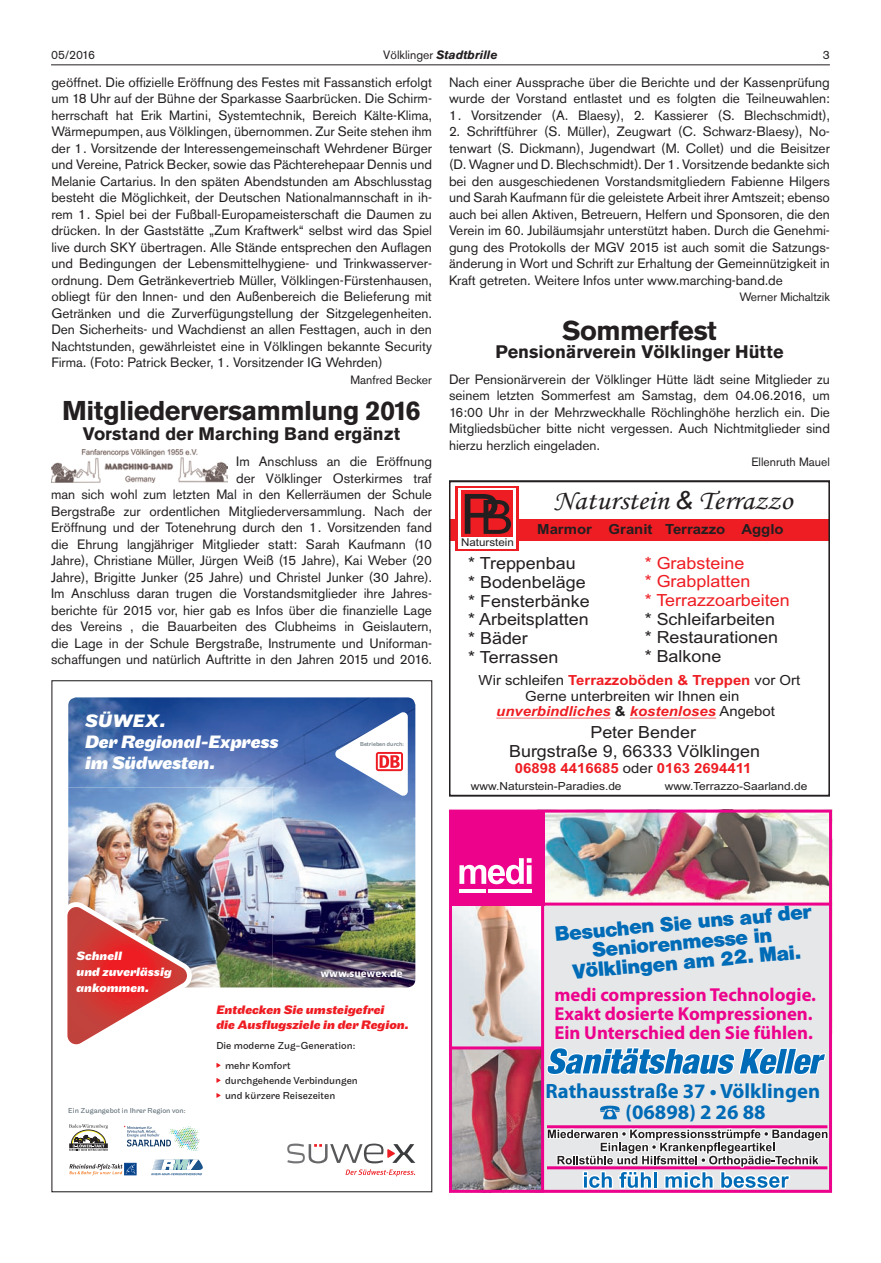
<style>
.page{position:relative;width:881px;height:1263px;background:#fff}
.page>*{position:absolute;margin:0;border:0;box-sizing:border-box;transform-origin:0 0}
.t1{font:55.65px "Arial";color:#231f20;scale:1.07 1}
.t2{font:47.25px "Arial";color:#231f20;scale:1.07 1}
.t3{font:italic 27.75px "Monotype Corsiva";color:#231f20;scale:1.07 1}
.t4{font:700 27px "Akzidenz Grotesk BQ";letter-spacing:-.02em;color:#231f20}
.t5{font:700 20.7px/21.8px "Myriad Pro";color:#006bb6}
.t6{font:700 20.25px/19.5px "Helvetica BQ";color:#006bb6;text-align:center}
.t7{font:700 18.75px/18.8px "Myriad Pro";color:#ed028c}
.t8{font:italic 700 18.75px/20.9px "Maple";letter-spacing:-.01em;color:#fff}
.t9{font:700 18px "Akzidenz Grotesk BQ";color:#231f20}
.t10{font:16.65px/18.6px "Arial";color:#231f20;scale:1.07 1}
.t11{font:16.65px/18.6px "Arial";color:#ee1d23;scale:1.07 1}
.t12{font:700 13.95px "Arial";color:#ee1d23;scale:1.07 1}
.t13{font:italic 700 13.95px "Arial";color:#ee1d23;scale:1.07 1}
.t14{font:13.95px "Arial";color:#231f20;scale:1.07 1}
.t15{font:700 13.95px "Arial";color:#231f20;scale:1.07 1}
.t16{font:13.5px/16.5px "Akzidenz Grotesk BQ";color:#231f20;text-align:justify}
.t17{font:italic 700 12.75px/15px "Maple";color:#ee1d23}
.t18{font:italic 700 12.6px/16.4px "Maple";color:#fff}
.t19{font:12px "Akzidenz Grotesk BQ";color:#231f20}
.t20{font:italic 700 12px "Akzidenz Grotesk BQ";color:#231f20}
.t21{font:11.1px "Arial";color:#231f20;scale:1.07 1}
.t22{font:10.8px "Arial";color:#231f20;scale:1.07 1}
.t23{font:10.5px/19.5px "Maple";color:#231f20}
.t24{font:700 9.75px "Bernina Sans";letter-spacing:-.005em;color:#fff}
.t25{font:7.5px "Maple";color:#627179}
.t26{font:6px "Maple";color:#627179}
.s1{font-weight:400;font-style:normal}
.s2{font-family:"Arial";font-size:25.05px}
.s3{font-weight:400;color:#231f20}
.s4{font-style:normal;color:#231f20}
.s5{font-weight:400;font-style:normal;color:#231f20}
</style>
<div class="page">
<hr style="left:51px;top:64px;width:778px;height:1px;background:#231f20">
<img style="left:51px;top:450px;width:177px;height:33px">
<div style="left:449px;top:519px;width:380px;height:21px;background:#ee1d23"></div>
<div style="left:455px;top:486px;width:64px;height:65px;background:#ee1d23"></div>
<div style="left:458px;top:488px;width:58px;height:61px;background:#fff"></div>
<div style="left:461px;top:491px;width:52px;height:46px;background:#ee1d23"></div>
<hr style="left:629px;top:718px;width:86px;height:1px;background:#ee1d23">
<hr style="left:496px;top:718px;width:114px;height:1px;background:#ee1d23">
<div style="left:449px;top:481px;width:380px;height:315px;border:2px solid #231f20"></div>
<img style="left:449px;top:809px;width:382px;height:384px">
<div style="left:449px;top:809px;width:95px;height:96px;background:#ed028c"></div>
<svg style="left:459px;top:858px;width:72px;height:26px"></svg>
<hr style="left:459px;top:889px;width:26px;height:4px;background:#fff">
<hr style="left:488px;top:889px;width:43px;height:4px;background:#fff">
<svg style="left:545px;top:1106px;width:284px;height:85px;background:#cabdce"></svg>
<img style="left:68px;top:697px;width:347px;height:290px">
<svg style="left:334px;top:711px;width:73px;height:86px"></svg>
<svg style="left:287px;top:1143px;width:128px;height:20px"></svg>
<svg style="left:345px;top:1169px;width:70px;height:7px"></svg>
<img style="left:68px;top:787px;width:205px;height:200px">
<svg style="left:124px;top:1126px;width:76px;height:25px"></svg>
<div style="left:125px;top:1163px;width:11px;height:12px;border:1px solid #05428c"></div>
<svg style="left:69px;top:1164px;width:66px;height:11px"></svg>
<svg style="left:151px;top:1159px;width:52px;height:16px"></svg>
<svg style="left:69px;top:1124px;width:39px;height:27px"></svg>
<svg style="left:216px;top:1063px;width:4px;height:5px"></svg>
<svg style="left:216px;top:1078px;width:4px;height:5px"></svg>
<svg style="left:216px;top:1093px;width:4px;height:5px"></svg>
<svg style="left:67px;top:897px;width:127px;height:148px"></svg>
<p class="t19" style="left:51px;top:48px;width:45px">05/2016</p>
<p class="t20" style="left:383px;top:48px;width:116px"><span class="s1">Völklinger</span> Stadtbrille</p>
<p class="t19" style="left:822px;top:48px;width:8px">3</p>
<p class="t16" style="left:51px;top:74px;width:382px">geöffnet. Die offizielle Eröffnung des Festes mit Fassanstich erfolgt um 18 Uhr auf der Bühne der Sparkasse Saarbrücken. Die Schirm&shy;herrschaft hat Erik Martini, Systemtechnik, Bereich Kälte-Klima, Wärmepumpen, aus Völklingen, übernommen. Zur Seite stehen ihm der 1. Vorsitzende der Interessengemeinschaft Wehrdener Bürger und Vereine, Patrick Becker, sowie das Pächterehepaar Dennis und Melanie Cartarius. In den späten Abendstunden am Abschlusstag besteht die Möglichkeit, der Deutschen Nationalmannschaft in ih&shy;rem 1. Spiel bei der Fußball-Europameisterschaft die Daumen zu drücken. In der Gaststätte „Zum Kraftwerk“ selbst wird das Spiel live durch SKY übertragen. Alle Stände entsprechen den Auflagen und Bedingungen der Lebensmittelhygiene- und Trinkwasserver&shy;ordnung. Dem Getränkevertrieb Müller, Völklingen-Fürstenhausen, obliegt für den Innen- und den Außenbereich die Belieferung mit Getränken und die Zurverfügungstellung der Sitzgelegenheiten.<br>Den Sicherheits- und Wachdienst an allen Festtagen, auch in den Nachtstunden, gewährleistet eine in Völklingen bekannte Security Firma. (Foto: Patrick Becker, 1. Vorsitzender IG Wehrden)</p>
<p class="t19" style="left:350px;top:372px;width:83px">Manfred Becker</p>
<h3 class="t4" style="left:62px;top:395px;width:360px">Mitgliederversammlung 2016</h3>
<h3 class="t9" style="left:83px;top:424px;width:319px">Vorstand der Marching Band ergänzt</h3>
<p class="t16" style="left:51px;top:453px;width:382px;text-align:right">Im Anschluss an die Eröffnung<br>der Völklinger Osterkirmes traf<br>man sich wohl zum letzten Mal in den Kellerräumen der Schule Bergstraße zur ordentlichen Mitgliederversammlung. Nach der Eröffnung und der Totenehrung durch den 1. Vorsitzenden fand die Ehrung langjähriger Mitglieder statt: Sarah Kaufmann (10<br>Jahre), Christiane Müller, Jürgen Weiß (15 Jahre), Kai Weber (20<br>Jahre), Brigitte Junker (25 Jahre) und Christel Junker (30 Jahre).<br>Im Anschluss daran trugen die Vorstandsmitglieder ihre Jahres&shy;berichte für 2015 vor, hier gab es Infos über die finanzielle Lage des Vereins , die Bauarbeiten des Clubheims in Geislautern, die Lage in der Schule Bergstraße, Instrumente und Uniforman&shy;schaffungen und natürlich Auftritte in den Jahren 2015 und 2016.</p>
<p class="t16" style="left:449px;top:74px;width:382px">Nach einer Aussprache über die Berichte und der Kassenprüfung wurde der Vorstand entlastet und es folgten die Teilneuwahlen:</p>
<p class="t16" style="left:449px;top:107px;width:382px">1. Vorsitzender (A. Blaesy), 2. Kassierer (S. Blechschmidt),</p>
<p class="t16" style="left:449px;top:123px;width:382px">2. Schriftführer (S. Müller), Zeugwart (C. Schwarz-Blaesy), No&shy;tenwart (S. Dickmann), Jugendwart (M. Collet) und die Beisitzer (D. Wagner und D. Blechschmidt). Der 1. Vorsitzende bedankte sich bei den ausgeschiedenen Vorstandsmitgliedern Fabienne Hilgers und Sarah Kaufmann für die geleistete Arbeit ihrer Amtszeit; ebenso auch bei allen Aktiven, Betreuern, Helfern und Sponsoren, die den Verein im 60. Jubiläumsjahr unterstützt haben. Durch die Genehmi&shy;gung des Protokolls der MGV 2015 ist auch somit die Satzungs&shy;änderung in Wort und Schrift zur Erhaltung der Gemeinnützigkeit in Kraft getreten. Weitere Infos unter www.marching-band.de</p>
<p class="t19" style="left:739px;top:290px;width:92px">Werner Michaltzik</p>
<h3 class="t4" style="left:562px;top:315px;width:156px">Sommerfest</h3>
<h3 class="t9" style="left:495px;top:341px;width:289px">Pensionärverein Völklinger Hütte</h3>
<p class="t16" style="left:449px;top:371px;width:382px">Der Pensionärverein der Völklinger Hütte lädt seine Mitglieder zu seinem letzten Sommerfest am Samstag, dem 04.06.2016, um 16:00 Uhr in der Mehrzweckhalle Röchlinghöhe herzlich ein. Die Mitgliedsbücher bitte nicht vergessen. Auch Nichtmitglieder sind hierzu herzlich eingeladen.</p>
<p class="t19" style="left:751px;top:455px;width:80px">Ellenruth Mauel</p>
<h1 class="t1" style="left:460px;top:478px;width:39px">P</h1>
<p class="t22" style="left:461px;top:536px;width:51px">Naturstein</p>
<h2 class="t2" style="left:479px;top:487px;width:33px">B</h2>
<h3 class="t3" style="left:553px;top:482px;width:225px">Naturstein <span class="s2">&amp;</span> Terrazzo</h3>
<p class="t10" style="left:468px;top:556px;width:115px">* Treppenbau<br>* Bodenbeläge * Fensterbänke * Arbeitsplatten * Bäder<br>* Terrassen</p>
<p class="t11" style="left:644px;top:555px;width:137px">* Grabsteine<br>* Grabplatten<br>* Terrazzoarbeiten</p>
<p class="t15" style="left:537px;top:520px;width:232px">Marmor Granit Terrazzo Agglo</p>
<p class="t10" style="left:644px;top:611px;width:126px">* Schleifarbeiten * Restaurationen * Balkone</p>
<h3 class="t8" style="left:85px;top:711px;width:195px">SÜWEX.<br>Der Regional-Express im Südwesten.</h3>
<p class="t26" style="left:360px;top:740px;width:45px">Betrieben durch:</p>
<p class="t18" style="left:76px;top:947px;width:97px">Schnell<br>und zuverlässig ankommen.</p>
<p class="t24" style="left:320px;top:967px;width:84px">www.suewex.de</p>
<p class="t25" style="left:68px;top:1106px;width:119px">Ein Zugangebot in Ihrer Region von:</p>
<p class="t17" style="left:216px;top:1002px;width:194px">Entdecken Sie umsteigefrei<br>die Ausflugsziele in der Region.</p>
<p class="t23" style="left:225px;top:1036px;width:132px;text-indent:-9px">Die moderne Zug-Generation: mehr Komfort</p>
<p class="t23" style="left:225px;top:1073px;width:134px;line-height:15px">durchgehende Verbindungen und kürzere Reisezeiten</p>
<p class="t12" style="left:478px;top:670px;width:302px"><span class="s3">Wir schleifen</span> Terrazzoböden &amp; Treppen <span class="s3">vor Ort</span></p>
<p class="t14" style="left:525px;top:687px;width:201px">Gerne unterbreiten wir Ihnen ein</p>
<p class="t13" style="left:496px;top:702px;width:262px">unverbindliches <span class="s4">&amp;</span> kostenloses <span class="s5">Angebot</span></p>
<p class="t10" style="left:509px;top:725px;width:236px;text-indent:81px">Peter Bender<br>Burgstraße 9, 66333 Völklingen</p>
<p class="t12" style="left:514px;top:759px;width:222px">06898 4416685 <span class="s3">oder</span> 0163 2694411</p>
<p class="t21" style="left:471px;top:779px;width:142px">www.Naturstein-Paradies.de</p>
<p class="t21" style="left:664px;top:779px;width:135px">www.Terrazzo-Saarland.de</p>
<h3 class="t6" style="left:554px;top:924px;width:259px;rotate:-5deg">Besuchen Sie uns auf der<br>Seniorenmesse in<br>Völklingen am 22. Mai.</h3>
<h3 class="t7" style="left:554px;top:986px;width:263px">medi compression Technologie.<br>Exakt dosierte Kompressionen.<br>Ein Unterschied den Sie fühlen.</h3>
<h3 class="t5" style="left:625px;top:1080px;width:196px;text-indent:-80px">Rathausstraße 37 • Völklingen (06898) 2 26 88</h3>
</div>
